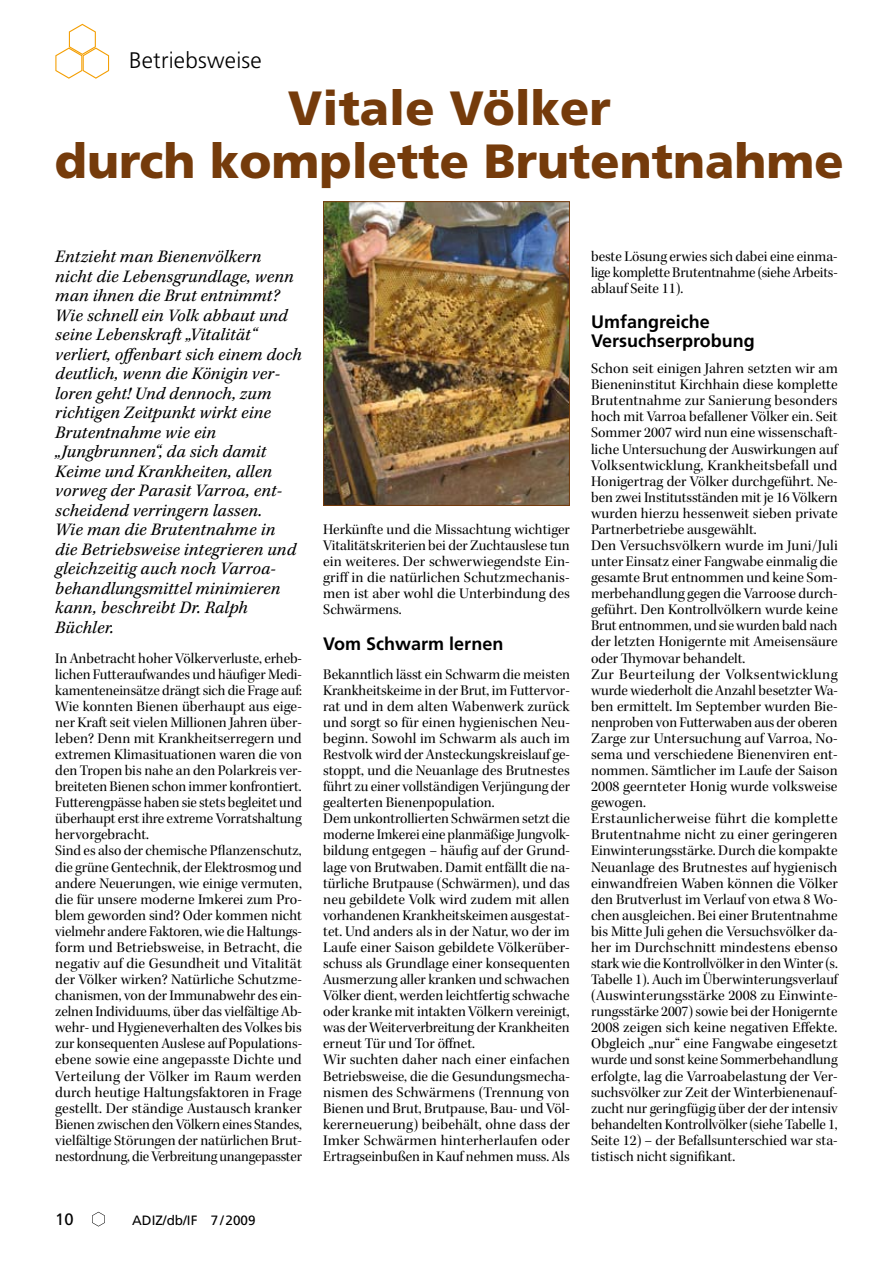
<style>
.page{position:relative;width:893px;height:1263px;background:#fff}
.page>*{position:absolute;margin:0;border:0;box-sizing:border-box;transform-origin:0 0}
.t1{font:900 48px/52.5px "Frutiger LT Std";color:#753b0b;text-align:center}
.t2{font:300 22.5px "Frutiger LT Std";letter-spacing:.01em;color:#000}
.t3{font:italic 18px/19.5px "Kepler Std";letter-spacing:.01em;color:#000}
.t4{font:700 18px/19.5px "Frutiger LT Std";color:#000}
.t5{font:16.5px "Frutiger LT Std";color:#000}
.t6{font:15px/16px "Kepler Std Subh";color:#000}
.t7{font:13.5px "Frutiger LT Std";color:#000}
</style>
<div class="page">
<svg style="left:92px;top:1212px;width:13px;height:14px"></svg>
<svg style="left:55px;top:24px;width:54px;height:55px"></svg>
<img style="left:325px;top:203px;width:243px;height:301px">
<div style="left:323px;top:201px;width:247px;height:305px;border:1px solid #753b0b"></div>
<h2 class="t2" style="left:129px;top:47px;width:134px">Betriebsweise</h2>
<h1 class="t1" style="left:55px;top:82px;width:790px">Vitale Völker<br>durch komplette Brutentnahme</h1>
<p class="t3" style="left:55px;top:247px;width:248px">Entzieht man Bienenvölkern nicht die Lebensgrundlage, wenn man ihnen die Brut entnimmt?<br>Wie schnell ein Volk abbaut und seine Lebenskraft „Vitalität“ verliert, offenbart sich einem doch deutlich, wenn die Königin ver&shy;loren geht! Und dennoch, zum richtigen Zeitpunkt wirkt eine<br>Brutentnahme wie ein „Jungbrunnen“, da sich damit<br>Keime und Krankheiten, allen vorweg der Parasit Varroa, ent&shy;scheidend verringern lassen.<br>Wie man die Brutentnahme in die Betriebsweise integrieren und gleichzeitig auch noch Varroa&shy;behandlungsmittel minimieren kann, beschreibt Dr. Ralph<br>Büchler.</p>
<p class="t6" style="left:55px;top:650px;width:248px">In Anbetracht hoher Völkerverluste, erheb&shy;lichen Futteraufwandes und häufiger Medi&shy;kamenteneinsätze drängt sich die Frage auf:<br>Wie konnten Bienen überhaupt aus eige&shy;ner Kraft seit vielen Millionen Jahren über&shy;leben? Denn mit Krankheitserregern und extremen Klimasituationen waren die von den Tropen bis nahe an den Polarkreis ver&shy;breiteten Bienen schon immer konfrontiert.<br>Futterengpässe haben sie stets begleitet und überhaupt erst ihre extreme Vorratshaltung hervorgebracht.<br>Sind es also der chemische Pflanzenschutz, die grüne Gentechnik, der Elektrosmog und andere Neuerungen, wie einige vermuten, die für unsere moderne Imkerei zum Pro&shy;blem geworden sind? Oder kommen nicht vielmehr andere Faktoren, wie die Haltungs&shy;form und Betriebsweise, in Betracht, die negativ auf die Gesundheit und Vitalität der Völker wirken? Natürliche Schutzme&shy;chanismen, von der Immunabwehr des ein&shy;zelnen Individuums, über das vielfältige Ab&shy;wehr- und Hygieneverhalten des Volkes bis zur konsequenten Auslese auf Populations&shy;ebene sowie eine angepasste Dichte und Verteilung der Völker im Raum werden durch heutige Haltungsfaktoren in Frage gestellt. Der ständige Austausch kranker Bienen zwischen den Völkern eines Standes, vielfältige Störungen der natürlichen Brut&shy;nestordnung, die Verbreitung unangepasster</p>
<p class="t5" style="left:55px;top:1209px;width:20px">10</p>
<p class="t7" style="left:132px;top:1212px;width:125px">ADIZ/db/IF 7/2009</p>
<p class="t6" style="left:323px;top:522px;width:248px;text-align:justify">Herkünfte und die Missachtung wichtiger Vitalitätskriterien bei der Zuchtauslese tun ein weiteres. Der schwerwiegendste Ein&shy;griff in die natürlichen Schutzmechanis&shy;men ist aber wohl die Unterbindung des Schwärmens.</p>
<p class="t4" style="left:323px;top:634px;width:182px">Vom Schwarm lernen</p>
<p class="t6" style="left:323px;top:666px;width:248px">Bekanntlich lässt ein Schwarm die meisten Krankheitskeime in der Brut, im Futtervor&shy;rat und in dem alten Wabenwerk zurück und sorgt so für einen hygienischen Neu&shy;beginn. Sowohl im Schwarm als auch im Restvolk wird der Ansteckungskreislauf ge&shy;stoppt, und die Neuanlage des Brutnestes führt zu einer vollständigen Verjüngung der gealterten Bienenpopulation.<br>Dem unkontrollierten Schwärmen setzt die moderne Imkerei eine planmäßige Jungvolk&shy;bildung entgegen – häufig auf der Grund&shy;lage von Brutwaben. Damit entfällt die na&shy;türliche Brutpause (Schwärmen), und das neu gebildete Volk wird zudem mit allen vorhandenen Krankheitskeimen ausgestat&shy;tet. Und anders als in der Natur, wo der im Laufe einer Saison gebildete Völkerüber&shy;schuss als Grundlage einer konsequenten Ausmerzung aller kranken und schwachen Völker dient, werden leichtfertig schwache oder kranke mit intakten Völkern vereinigt, was der Weiterverbreitung der Krankheiten erneut Tür und Tor öffnet.<br>Wir suchten daher nach einer einfachen Betriebsweise, die die Gesundungsmecha&shy;nismen des Schwärmens (Trennung von Bienen und Brut, Brutpause, Bau- und Völ&shy;kererneuerung) beibehält, ohne dass der Imker Schwärmen hinterherlaufen oder Ertragseinbußen in Kauf nehmen muss. Als</p>
<p class="t6" style="left:591px;top:248px;width:248px;text-align:justify">beste Lösung erwies sich dabei eine einma&shy;lige komplette Brutentnahme (siehe Arbeits&shy;ablauf Seite 11).</p>
<p class="t4" style="left:591px;top:312px;width:165px">Umfangreiche<br>Versuchserprobung</p>
<p class="t6" style="left:591px;top:361px;width:248px">Schon seit einigen Jahren setzten wir am Bieneninstitut Kirchhain diese komplette Brutentnahme zur Sanierung besonders hoch mit Varroa befallener Völker ein. Seit Sommer 2007 wird nun eine wissenschaft&shy;liche Untersuchung der Auswirkungen auf Volksentwicklung, Krankheitsbefall und Honigertrag der Völker durchgeführt. Ne&shy;ben zwei Institutsständen mit je 16 Völkern wurden hierzu hessenweit sieben private Partnerbetriebe ausgewählt.<br>Den Versuchsvölkern wurde im Juni/Juli unter Einsatz einer Fangwabe einmalig die gesamte Brut entnommen und keine Som&shy;merbehandlung gegen die Varroose durch&shy;geführt. Den Kontrollvölkern wurde keine Brut entnommen, und sie wurden bald nach der letzten Honigernte mit Ameisensäure oder Thymovar behandelt.<br>Zur Beurteilung der Volksentwicklung wurde wiederholt die Anzahl besetzter Wa&shy;ben ermittelt. Im September wurden Bie&shy;nenproben von Futterwaben aus der oberen Zarge zur Untersuchung auf Varroa, No&shy;sema und verschiedene Bienenviren ent&shy;nommen. Sämtlicher im Laufe der Saison 2008 geernteter Honig wurde volksweise gewogen.<br>Erstaunlicherweise führt die komplette Brutentnahme nicht zu einer geringeren Einwinterungsstärke. Durch die kompakte Neuanlage des Brutnestes auf hygienisch einwandfreien Waben können die Völker den Brutverlust im Verlauf von etwa 8 Wo&shy;chen ausgleichen. Bei einer Brutentnahme bis Mitte Juli gehen die Versuchsvölker da&shy;her im Durchschnitt mindestens ebenso stark wie die Kontrollvölker in den Winter (s.<br>Tabelle 1). Auch im Überwinterungsverlauf (Auswinterungsstärke 2008 zu Einwinte&shy;rungsstärke 2007) sowie bei der Honigernte 2008 zeigen sich keine negativen Effekte.<br>Obgleich „nur“ eine Fangwabe eingesetzt wurde und sonst keine Sommerbehandlung erfolgte, lag die Varroabelastung der Ver&shy;suchsvölker zur Zeit der Winterbienenauf&shy;zucht nur geringfügig über der der intensiv behandelten Kontrollvölker (siehe Tabelle 1, Seite 12) – der Befallsunterschied war sta&shy;tistisch nicht signifikant.</p>
</div>
